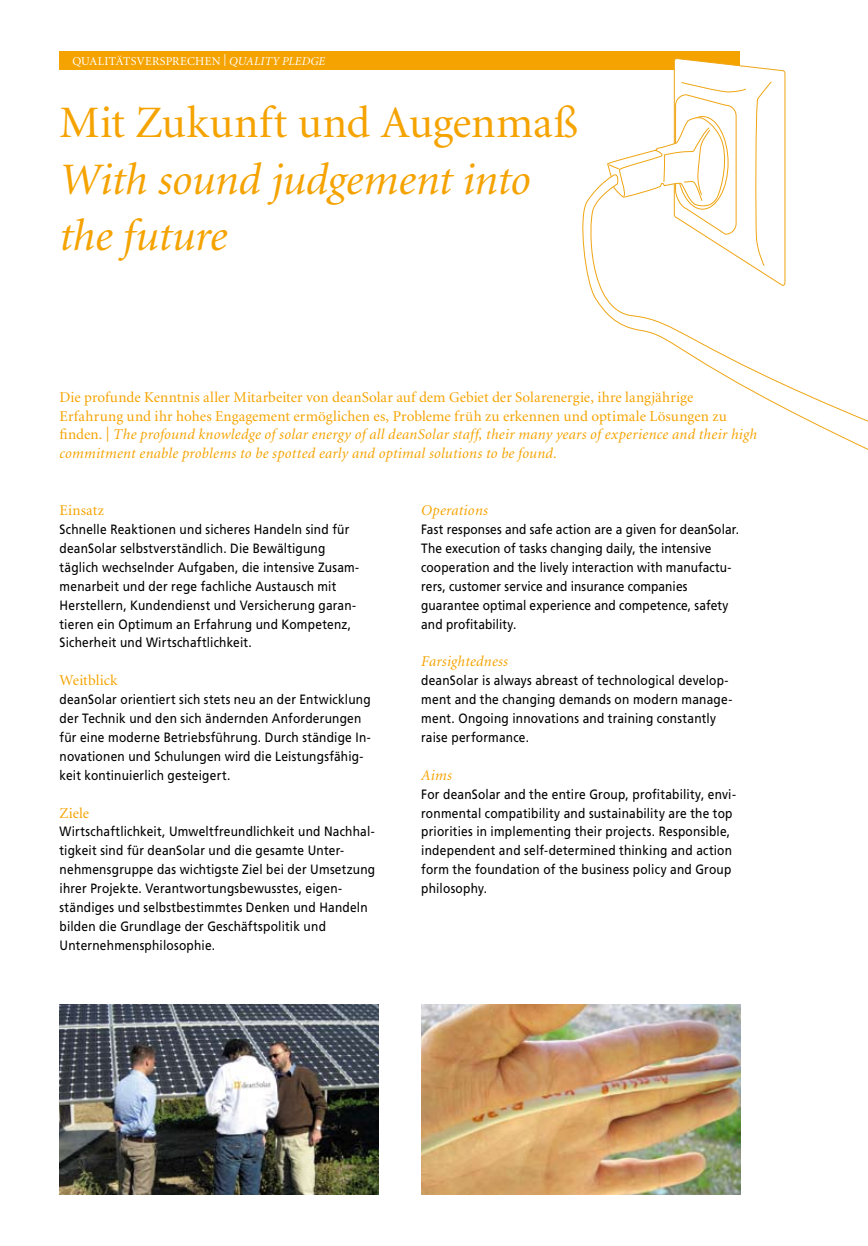
<style>
.page{position:relative;width:868px;height:1246px;background:#fff}
.page>*{position:absolute;margin:0;border:0;box-sizing:border-box;transform-origin:0 0}
.t1{font:italic 45px/56.7px "Minion";letter-spacing:-.005em;color:#f5a300}
.t2{font:45px "Minion";letter-spacing:-.005em;color:#f5a300}
.t3{font:15px/18.9px "Minion";color:#f5a300}
.t4{font:italic 15px "Minion";letter-spacing:.015em;color:#f5a300}
.t5{font:13.5px/18.9px "Frutiger";letter-spacing:.015em;color:#000;scale:.88 1}
.t6{font:12px "Minion";letter-spacing:.02em;color:#fff}
.s1{font-style:italic}
</style>
<div class="page">
<div style="left:60px;top:51px;width:680px;height:19px;background:#f5a300"></div>
<svg style="left:607px;top:58px;width:178px;height:116px"></svg>
<svg style="left:582px;top:174px;width:285px;height:276px"></svg>
<img style="left:60px;top:1005px;width:318px;height:190px">
<img style="left:421px;top:1005px;width:319px;height:190px">
<p class="t6" style="left:72px;top:55px;width:254px">Qualitätsversprechen | <span class="s1">Quality pledge</span></p>
<h1 class="t2" style="left:60px;top:100px;width:520px">Mit Zukunft und Augenmaß</h1>
<h1 class="t1" style="left:60px;top:153px;width:473px">With sound judgement into the future</h1>
<p class="t3" style="left:60px;top:388px;width:699px">Die profunde Kenntnis aller Mitarbeiter von deanSolar auf dem Gebiet der Solarenergie, ihre langjährige Erfahrung und ihr hohes Engagement ermöglichen es, Probleme früh zu erkennen und optimale Lösungen zu finden. | <span class="s1">The profound knowledge of solar energy of all deanSolar staff, their many years of experience and their high commitment enable problems to be spotted early and optimal solutions to be found.</span></p>
<p class="t3" style="left:60px;top:501px;width:46px">Einsatz</p>
<p class="t5" style="left:60px;top:520px;width:342px">Schnelle Reaktionen und sicheres Handeln sind für deanSolar selbstverständlich. Die Bewältigung täglich wechselnder Aufgaben, die intensive Zusam&shy;menarbeit und der rege fachliche Austausch mit Herstellern, Kundendienst und Versicherung garan&shy;tieren ein Optimum an Erfahrung und Kompetenz, Sicherheit und Wirtschaftlichkeit.</p>
<p class="t3" style="left:60px;top:671px;width:60px">Weitblick</p>
<p class="t5" style="left:60px;top:690px;width:355px">deanSolar orientiert sich stets neu an der Entwicklung der Technik und den sich ändernden Anforderungen für eine moderne Betriebsführung. Durch ständige In&shy;novationen und Schulungen wird die Leistungsfähig&shy;keit kontinuierlich gesteigert.</p>
<p class="t3" style="left:60px;top:804px;width:31px">Ziele</p>
<p class="t5" style="left:60px;top:822px;width:360px">Wirtschaftlichkeit, Umweltfreundlichkeit und Nachhal&shy;tigkeit sind für deanSolar und die gesamte Unter&shy;nehmensgruppe das wichtigste Ziel bei der Umsetzung ihrer Projekte. Verantwortungsbewusstes, eigen&shy;ständiges und selbstbestimmtes Denken und Handeln bilden die Grundlage der Geschäftspolitik und Unternehmensphilosophie.</p>
<p class="t4" style="left:421px;top:503px;width:68px">Operations</p>
<p class="t5" style="left:421px;top:520px;width:362px">Fast responses and safe action are a given for deanSolar.<br>The execution of tasks changing daily, the intensive cooperation and the lively interaction with manufactu&shy;rers, customer service and insurance companies guarantee optimal experience and competence, safety and profitability.</p>
<p class="t4" style="left:421px;top:654px;width:88px">Farsightedness</p>
<p class="t5" style="left:421px;top:671px;width:355px">deanSolar is always abreast of technological develop&shy;ment and the changing demands on modern manage&shy;ment. Ongoing innovations and training constantly raise performance.</p>
<p class="t4" style="left:421px;top:767px;width:32px">Aims</p>
<p class="t5" style="left:421px;top:784px;width:359px">For deanSolar and the entire Group, profitability, envi&shy;ronmental compatibility and sustainability are the top priorities in implementing their projects. Responsible, independent and self-determined thinking and action form the foundation of the business policy and Group philosophy.</p>
</div>
